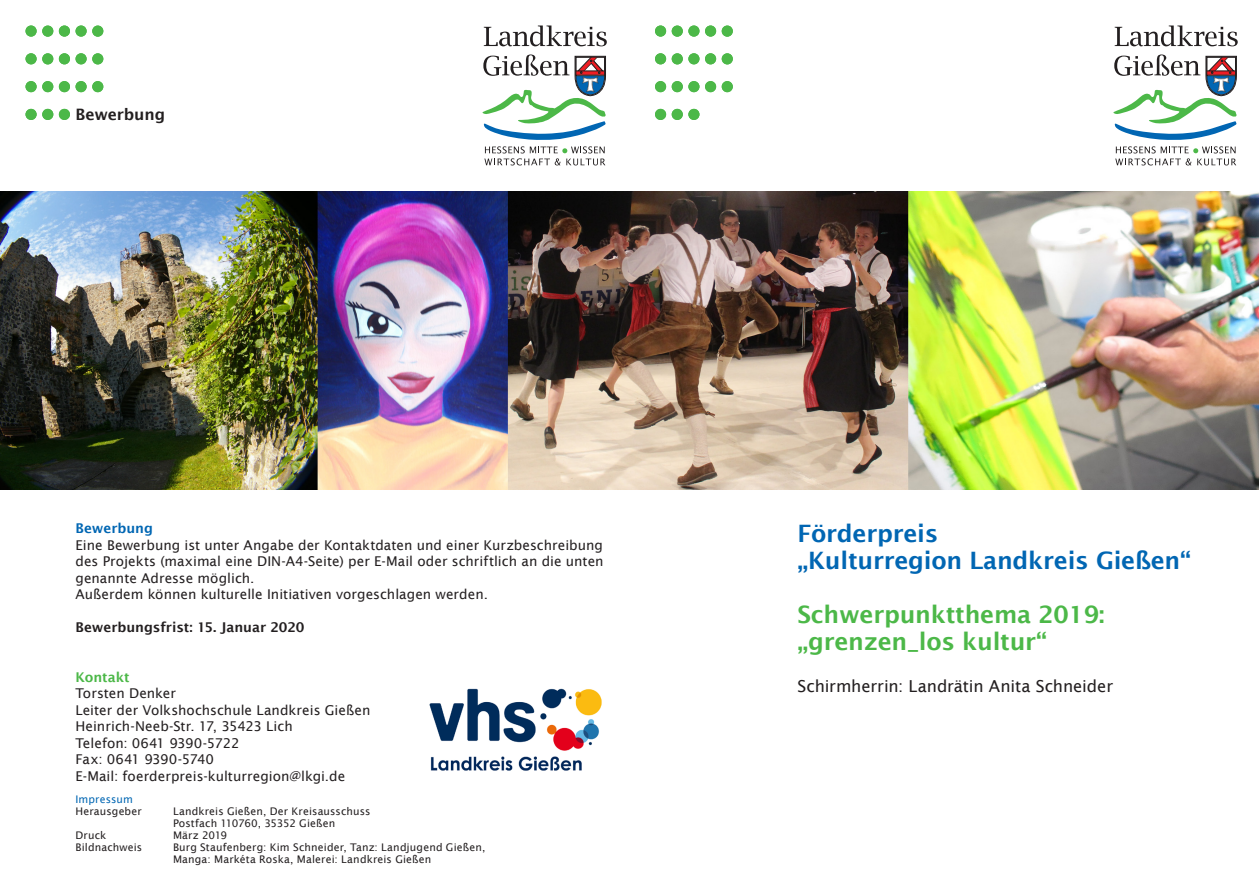
<style>
.page{position:relative;width:1259px;height:893px;background:#fff}
.page>*{position:absolute;margin:0;border:0;box-sizing:border-box;transform-origin:0 0}
.Titelblatt_Überschri{font:600 24px "Lucida Sans";letter-spacing:-.01em;color:#0166b3}
.Titelblatt_Überschri-2{font:600 24px "Lucida Sans";letter-spacing:-.01em;color:#4cb848}
.Titelblatt_Text__11{font:16.5px "Lucida Sans";letter-spacing:-.005em;color:#231f20}
.Seitenkopf_Überschri{font:600 15.75px "Lucida Sans";letter-spacing:-.005em;color:#231f20}
.Seite_Text__9_11_Luc{font:13.5px/16.5px "Lucida Sans";letter-spacing:.005em;color:#231f20;text-align:justify}
.Seite_Text__9_11_Luc-2{font:600 13.5px "Lucida Sans";letter-spacing:-.005em;color:#231f20}
.Seite_Text__9_11_Luc-3{font:13.5px "Lucida Sans";letter-spacing:-.025em;color:#231f20}
.Seite_Überschrift_1{font:600 13.5px "Lucida Sans";color:#0166b3}
.Seite_Überschrift_2{font:600 13.5px "Lucida Sans";color:#4cb848}
.Seite_Text__9_11_Luc-4{font:10.5px "Lucida Sans";letter-spacing:.015em;color:#231f20}
.Seite_Text__9_11_Luc-5{font:10.5px "Lucida Sans";letter-spacing:.01em;color:#0166b3}
</style>
<div class="page">
<svg style="left:1114px;top:26px;width:123px;height:20px"></svg>
<svg style="left:1113px;top:54px;width:123px;height:86px"></svg>
<svg style="left:1115px;top:146px;width:121px;height:19px"></svg>
<div style="left:671px;top:26px;width:12px;height:11px;background:#4cb848;border-radius:50%"></div>
<div style="left:688px;top:26px;width:11px;height:11px;background:#4cb848;border-radius:50%"></div>
<div style="left:705px;top:26px;width:11px;height:11px;background:#4cb848;border-radius:50%"></div>
<div style="left:721px;top:26px;width:12px;height:11px;background:#4cb848;border-radius:50%"></div>
<div style="left:655px;top:26px;width:11px;height:11px;background:#4cb848;border-radius:50%"></div>
<div style="left:671px;top:53px;width:12px;height:11px;background:#4cb848;border-radius:50%"></div>
<div style="left:688px;top:53px;width:11px;height:11px;background:#4cb848;border-radius:50%"></div>
<div style="left:705px;top:53px;width:11px;height:11px;background:#4cb848;border-radius:50%"></div>
<div style="left:721px;top:53px;width:12px;height:11px;background:#4cb848;border-radius:50%"></div>
<div style="left:655px;top:53px;width:11px;height:11px;background:#4cb848;border-radius:50%"></div>
<div style="left:671px;top:81px;width:12px;height:11px;background:#4cb848;border-radius:50%"></div>
<div style="left:688px;top:81px;width:11px;height:11px;background:#4cb848;border-radius:50%"></div>
<div style="left:705px;top:81px;width:11px;height:11px;background:#4cb848;border-radius:50%"></div>
<div style="left:721px;top:81px;width:12px;height:11px;background:#4cb848;border-radius:50%"></div>
<div style="left:655px;top:81px;width:11px;height:11px;background:#4cb848;border-radius:50%"></div>
<div style="left:671px;top:109px;width:12px;height:11px;background:#4cb848;border-radius:50%"></div>
<div style="left:688px;top:109px;width:11px;height:11px;background:#4cb848;border-radius:50%"></div>
<div style="left:655px;top:109px;width:11px;height:11px;background:#4cb848;border-radius:50%"></div>
<svg style="left:484px;top:26px;width:123px;height:20px"></svg>
<svg style="left:482px;top:54px;width:124px;height:86px"></svg>
<svg style="left:484px;top:146px;width:121px;height:19px"></svg>
<div style="left:42px;top:26px;width:11px;height:11px;background:#4cb848;border-radius:50%"></div>
<div style="left:59px;top:26px;width:11px;height:11px;background:#4cb848;border-radius:50%"></div>
<div style="left:76px;top:26px;width:11px;height:11px;background:#4cb848;border-radius:50%"></div>
<div style="left:92px;top:26px;width:11px;height:11px;background:#4cb848;border-radius:50%"></div>
<div style="left:26px;top:26px;width:11px;height:11px;background:#4cb848;border-radius:50%"></div>
<div style="left:42px;top:53px;width:11px;height:11px;background:#4cb848;border-radius:50%"></div>
<div style="left:59px;top:53px;width:11px;height:11px;background:#4cb848;border-radius:50%"></div>
<div style="left:76px;top:53px;width:11px;height:11px;background:#4cb848;border-radius:50%"></div>
<div style="left:92px;top:53px;width:11px;height:11px;background:#4cb848;border-radius:50%"></div>
<div style="left:26px;top:53px;width:11px;height:11px;background:#4cb848;border-radius:50%"></div>
<div style="left:42px;top:81px;width:11px;height:11px;background:#4cb848;border-radius:50%"></div>
<div style="left:59px;top:81px;width:11px;height:11px;background:#4cb848;border-radius:50%"></div>
<div style="left:76px;top:81px;width:11px;height:11px;background:#4cb848;border-radius:50%"></div>
<div style="left:92px;top:81px;width:11px;height:11px;background:#4cb848;border-radius:50%"></div>
<div style="left:26px;top:81px;width:11px;height:11px;background:#4cb848;border-radius:50%"></div>
<div style="left:42px;top:109px;width:11px;height:11px;background:#4cb848;border-radius:50%"></div>
<div style="left:59px;top:109px;width:11px;height:11px;background:#4cb848;border-radius:50%"></div>
<div style="left:26px;top:109px;width:11px;height:11px;background:#4cb848;border-radius:50%"></div>
<img style="left:0;top:191px;width:1259px;height:298px">
<img style="left:429px;top:688px;width:173px;height:83px">
<p class="Seitenkopf_Überschri" style="left:75px;top:105px;width:91px">Bewerbung</p>
<p class="Seite_Überschrift_1" style="left:75px;top:521px;width:79px">Bewerbung</p>
<p class="Seite_Text__9_11_Luc" style="left:75px;top:537px;width:529px">Eine Bewerbung ist unter Angabe der Kontaktdaten und einer Kurzbeschreibung des Projekts (maximal eine DIN-A4-Seite) per E-Mail oder schriftlich an die unten genannte Adresse möglich.</p>
<p class="Seite_Text__9_11_Luc" style="left:75px;top:586px;width:414px">Außerdem können kulturelle Initiativen vorgeschlagen werden.</p>
<p class="Seite_Text__9_11_Luc-2" style="left:75px;top:620px;width:230px">Bewerbungsfrist: 15. Januar 2020</p>
<p class="Seite_Überschrift_2" style="left:75px;top:669px;width:56px">Kontakt</p>
<p class="Seite_Text__9_11_Luc" style="left:75px;top:685px;width:102px">Torsten Denker</p>
<p class="Seite_Text__9_11_Luc" style="left:75px;top:702px;width:296px">Leiter der Volkshochschule Landkreis Gießen</p>
<p class="Seite_Text__9_11_Luc" style="left:75px;top:718px;width:219px">Heinrich-Neeb-Str. 17, 35423 Lich</p>
<p class="Seite_Text__9_11_Luc" style="left:75px;top:735px;width:166px">Telefon: 0641 9390-5722</p>
<p class="Seite_Text__9_11_Luc-3" style="left:75px;top:752px;width:140px">Fax: 0641 9390-5740</p>
<p class="Seite_Text__9_11_Luc" style="left:75px;top:768px;width:271px">E-Mail: foerderpreis-kulturregion@lkgi.de</p>
<p class="Seite_Text__9_11_Luc-5" style="left:75px;top:793px;width:59px">Impressum</p>
<p class="Seite_Text__9_11_Luc-4" style="left:75px;top:805px;width:68px">Herausgeber</p>
<p class="Seite_Text__9_11_Luc-4" style="left:173px;top:805px;width:199px">Landkreis Gießen, Der Kreisausschuss</p>
<p class="Seite_Text__9_11_Luc-4" style="left:173px;top:817px;width:164px">Postfach 110760, 35352 Gießen</p>
<p class="Seite_Text__9_11_Luc-4" style="left:75px;top:829px;width:32px">Druck</p>
<p class="Seite_Text__9_11_Luc-4" style="left:173px;top:829px;width:56px">März 2019</p>
<p class="Seite_Text__9_11_Luc-4" style="left:75px;top:841px;width:68px">Bildnachweis</p>
<p class="Seite_Text__9_11_Luc-4" style="left:173px;top:841px;width:314px">Burg Staufenberg: Kim Schneider, Tanz: Landjugend Gießen,</p>
<p class="Seite_Text__9_11_Luc-4" style="left:173px;top:853px;width:260px">Manga: Markéta Roska, Malerei: Landkreis Gießen</p>
<p class="Titelblatt_Überschri" style="left:797px;top:519px;width:142px">Förderpreis</p>
<p class="Titelblatt_Überschri" style="left:797px;top:546px;width:395px">„Kulturregion Landkreis Gießen“</p>
<p class="Titelblatt_Überschri-2" style="left:797px;top:600px;width:309px">Schwerpunktthema 2019:</p>
<p class="Titelblatt_Überschri-2" style="left:797px;top:627px;width:251px">„grenzen_los kultur“</p>
<p class="Titelblatt_Text__11" style="left:797px;top:676px;width:317px">Schirmherrin: Landrätin Anita Schneider</p>
</div>
